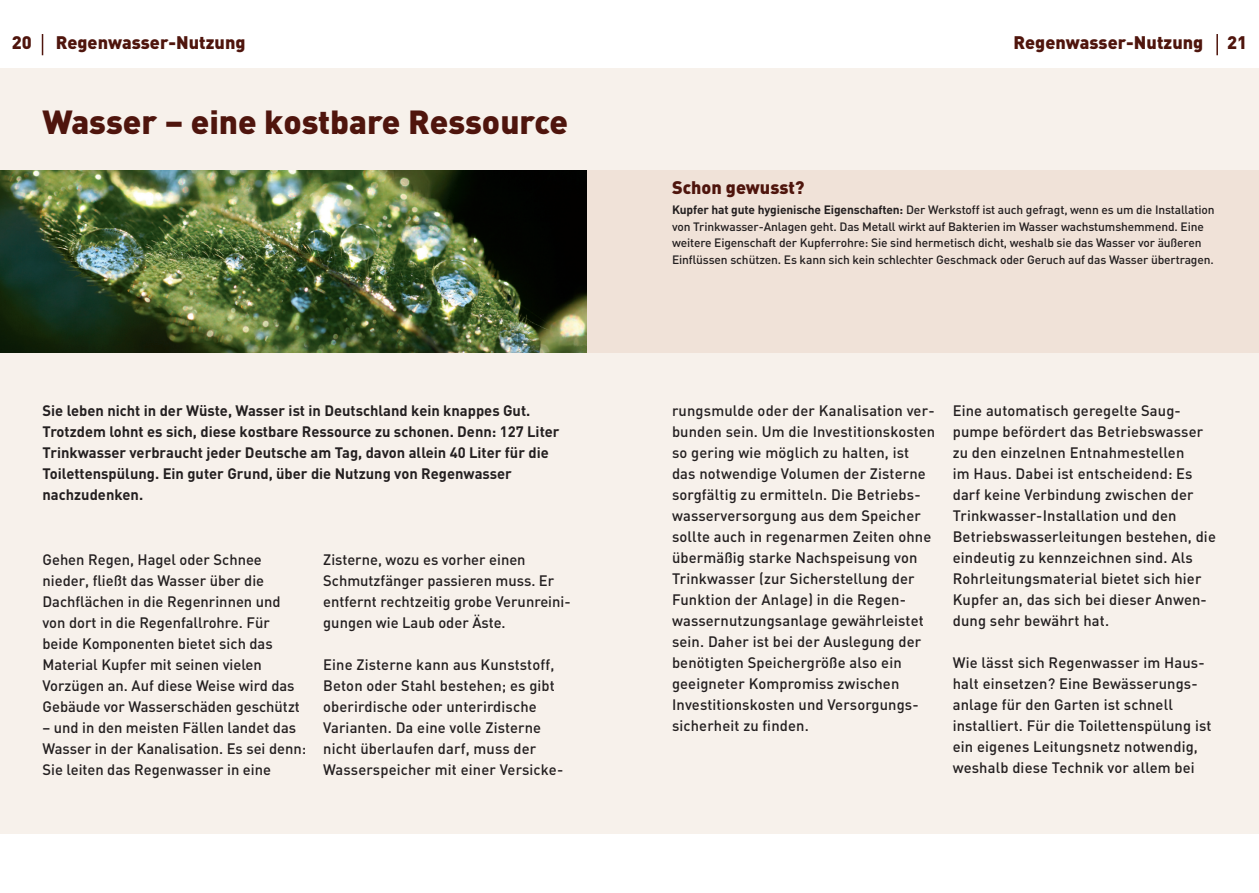
<style>
.page{position:relative;width:1259px;height:893px;background:#fff}
.page>*{position:absolute;margin:0;border:0;box-sizing:border-box;transform-origin:0 0}
.t1{font:900 33px "DIN";color:#4f150d}
.t2{font:900 18px "DIN";color:#4f150d}
.t3{font:500 15px/21px "DIN";letter-spacing:.01em;color:#231f20}
.t4{font:700 15px/21px "DIN";color:#231f20}
.t5{font:500 12px/16.5px "DIN";letter-spacing:-.01em;color:#231f20}
.s1{font-weight:700}
</style>
<div class="page">
<div style="left:0;top:68px;width:1259px;height:765px;background:#f7f1eb"></div>
<div style="left:0;top:170px;width:1259px;height:183px;background:#f0e2d8"></div>
<svg style="left:42px;top:34px;width:1px;height:21px"></svg>
<img style="left:0;top:170px;width:587px;height:183px">
<hr style="left:1216px;top:34px;width:2px;height:21px;background:#4f150d">
<p class="t2" style="left:12px;top:36px;width:22px">20</p>
<p class="t2" style="left:56px;top:36px;width:191px">Regenwasser-Nutzung</p>
<p class="t2" style="left:1013px;top:36px;width:191px">Regenwasser-Nutzung</p>
<p class="t2" style="left:1227px;top:36px;width:22px">21</p>
<h1 class="t1" style="left:43px;top:110px;width:527px">Wasser – eine kostbare Ressource</h1>
<p class="t4" style="left:43px;top:402px;width:518px">Sie leben nicht in der Wüste, Wasser ist in Deutschland kein knappes Gut.<br>Trotzdem lohnt es sich, diese kostbare Ressource zu schonen. Denn: 127 Liter Trinkwasser verbraucht jeder Deutsche am Tag, davon allein 40 Liter für die Toilettenspülung. Ein guter Grund, über die Nutzung von Regenwasser nachzudenken.</p>
<p class="t3" style="left:43px;top:551px;width:259px">Gehen Regen, Hagel oder Schnee nieder, fließt das Wasser über die Dachflächen in die Regenrinnen und von dort in die Regenfallrohre. Für beide Komponenten bietet sich das Material Kupfer mit seinen vielen Vorzügen an. Auf diese Weise wird das Gebäude vor Wasserschäden geschützt</p>
<p class="t3" style="left:43px;top:719px;width:265px">– und in den meisten Fällen landet das<br>Wasser in der Kanalisation. Es sei denn:<br>Sie leiten das Regenwasser in eine</p>
<p class="t3" style="left:323px;top:551px;width:249px">Zisterne, wozu es vorher einen Schmutzfänger passieren muss. Er entfernt rechtzeitig grobe Verunreini&shy;gungen wie Laub oder Äste.</p>
<p class="t3" style="left:323px;top:656px;width:241px">Eine Zisterne kann aus Kunststoff, Beton oder Stahl bestehen; es gibt oberirdische oder unterirdische Varianten. Da eine volle Zisterne nicht überlaufen darf, muss der Wasserspeicher mit einer Versicke-</p>
<p class="t2" style="left:672px;top:181px;width:134px">Schon gewusst?</p>
<p class="t5" style="left:672px;top:203px;width:544px"><span class="s1">Kupfer hat gute hygienische Eigenschaften:</span> Der Werkstoff ist auch gefragt, wenn es um die Installation von Trinkwasser-Anlagen geht. Das Metall wirkt auf Bakterien im Wasser wachstumshemmend. Eine weitere Eigenschaft der Kupferrohre: Sie sind hermetisch dicht, weshalb sie das Wasser vor äußeren Einflüssen schützen. Es kann sich kein schlechter Geschmack oder Geruch auf das Wasser übertragen.</p>
<p class="t3" style="left:672px;top:402px;width:265px">rungsmulde oder der Kanalisation ver&shy;bunden sein. Um die Investitionskosten so gering wie möglich zu halten, ist das notwendige Volumen der Zisterne sorgfältig zu ermitteln. Die Betriebs&shy;wasserversorgung aus dem Speicher sollte auch in regenarmen Zeiten ohne übermäßig starke Nachspeisung von Trinkwasser (zur Sicherstellung der Funktion der Anlage) in die Regen&shy;wassernutzungsanlage gewährleistet sein. Daher ist bei der Auslegung der benötigten Speichergröße also ein geeigneter Kompromiss zwischen Investitionskosten und Versorgungs&shy;sicherheit zu finden.</p>
<p class="t3" style="left:952px;top:402px;width:265px">Eine automatisch geregelte Saug&shy;pumpe befördert das Betriebswasser zu den einzelnen Entnahmestellen<br>im Haus. Dabei ist entscheidend: Es darf keine Verbindung zwischen der Trinkwasser-Installation und den Betriebswasserleitungen bestehen, die eindeutig zu kennzeichnen sind. Als Rohrleitungsmaterial bietet sich hier Kupfer an, das sich bei dieser Anwen&shy;dung sehr bewährt hat.</p>
<p class="t3" style="left:952px;top:654px;width:260px">Wie lässt sich Regenwasser im Haus&shy;halt einsetzen? Eine Bewässerungs&shy;anlage für den Garten ist schnell installiert. Für die Toilettenspülung ist ein eigenes Leitungsnetz notwendig, weshalb diese Technik vor allem bei</p>
</div>
